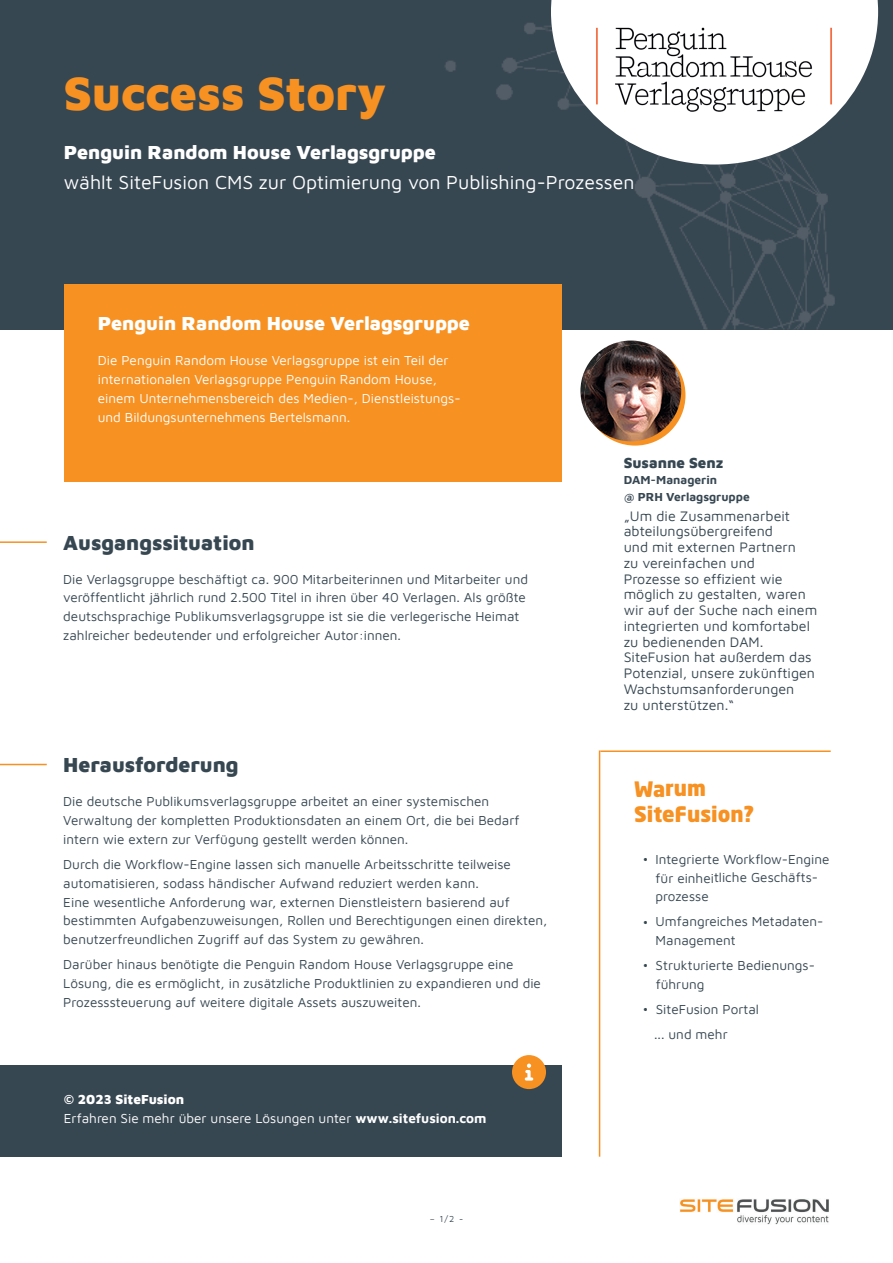
<style>
.page{position:relative;width:893px;height:1263px;background:#fff}
.page>*{position:absolute;margin:0;border:0;box-sizing:border-box;transform-origin:0 0}
.t1{font:900 48px "Maven Pro";color:#f69122}
.t2{font:900 21px "Maven Pro";color:#374752}
.t3{font:900 21px/25.2px "Neo Sans Std";color:#f69122}
.t4{font:900 19.5px "Maven Pro";color:#fff}
.t5{font:19.5px "Maven Pro";color:#fff}
.t6{font:900 15px "Maven Pro";color:#374752}
.t7{font:14.25px/15.8px "Maven Pro";color:#374752}
.t8{font:13.5px/18.8px "Maven Pro";color:#374752}
.t9{font:13.5px/18.8px "Maven Pro";color:#fff}
.t10{font:700 12px/16.5px "Maven Pro";color:#374752}
.t11{font:9px "Maven Pro";color:#374752}
.s1{font-weight:900}
.s2{font-weight:700}
</style>
<div class="page">
<img style="left:680px;top:1199px;width:149px;height:26px">
<img style="left:585px;top:345px;width:100px;height:101px;border-radius:50%">
<div style="left:0;top:0;width:893px;height:330px;background:#374752"></div>
<img style="left:445px;top:15px;width:434px;height:315px">
<hr style="left:0;top:541px;width:47px;height:2px;background:#f69122">
<hr style="left:0;top:764px;width:47px;height:1px;background:#f69122">
<div style="left:64px;top:284px;width:497px;height:197px;background:#f69122"></div>
<svg style="left:551px;top:0;width:327px;height:165px;fill:#fff"></svg>
<div style="left:592px;top:26px;width:245px;height:87px;background:#fff"></div>
<img style="left:596px;top:27px;width:236px;height:85px">
<img style="left:580px;top:391px;width:6px;height:21px">
<img style="left:585px;top:395px;width:41px;height:46px">
<hr style="left:599px;top:750px;width:1px;height:407px;background:#f69122">
<div style="left:0;top:1065px;width:562px;height:92px;background:#374752"></div>
<svg style="left:512px;top:1055px;width:34px;height:34px"></svg>
<hr style="left:600px;top:750px;width:231px;height:2px;background:#f69122">
<h1 class="t1" style="left:64px;top:61px;width:324px">Success Story</h1>
<h3 class="t4" style="left:64px;top:139px;width:374px">Penguin Random House Verlagsgruppe</h3>
<h3 class="t5" style="left:64px;top:169px;width:572px">wählt SiteFusion CMS zur Optimierung von Publishing-Prozessen</h3>
<h3 class="t4" style="left:98px;top:310px;width:374px">Penguin Random House Verlagsgruppe</h3>
<p class="t9" style="left:98px;top:350px;width:364px">Die Penguin Random House Verlagsgruppe ist ein Teil der internationalen Verlagsgruppe Penguin Random House, einem Unternehmensbereich des Medien-, Dienstleistungs&shy;und Bildungsunternehmens Bertelsmann.</p>
<h2 class="t2" style="left:63px;top:528px;width:193px">Ausgangssituation</h2>
<p class="t8" style="left:63px;top:569px;width:466px">Die Verlagsgruppe beschäftigt ca. 900 Mitarbeiterinnen und Mitarbeiter und veröffentlicht jährlich rund 2.500 Titel in ihren über 40 Verlagen. Als größte deutschsprachige Publikumsverlagsgruppe ist sie die verlegerische Heimat zahlreicher bedeutender und erfolgreicher Autor:innen.</p>
<h2 class="t2" style="left:63px;top:751px;width:177px">Herausforderung</h2>
<p class="t8" style="left:63px;top:791px;width:458px">Die deutsche Publikumsverlagsgruppe arbeitet an einer systemischen<br>Verwaltung der kompletten Produktionsdaten an einem Ort, die bei Bedarf intern wie extern zur Verfügung gestellt werden können.</p>
<p class="t8" style="left:63px;top:854px;width:486px">Durch die Workflow-Engine lassen sich manuelle Arbeitsschritte teilweise automatisieren, sodass händischer Aufwand reduziert werden kann.<br>Eine wesentliche Anforderung war, externen Dienstleistern basierend auf bestimmten Aufgabenzuweisungen, Rollen und Berechtigungen einen direkten, benutzerfreundlichen Zugriff auf das System zu gewähren.</p>
<p class="t8" style="left:63px;top:954px;width:479px">Darüber hinaus benötigte die Penguin Random House Verlagsgruppe eine<br>Lösung, die es ermöglicht, in zusätzliche Produktlinien zu expandieren und die<br>Prozesssteuerung auf weitere digitale Assets auszuweiten.</p>
<p class="t9" style="left:64px;top:1089px;width:424px"><span class="s1">© 2023 SiteFusion<br></span>Erfahren Sie mehr über unsere Lösungen unter <span class="s2">www.sitefusion.com</span></p>
<p class="t11" style="left:430px;top:1212px;width:35px">– 1 / 2 -</p>
<p class="t6" style="left:624px;top:452px;width:101px">Susanne Senz</p>
<p class="t10" style="left:624px;top:471px;width:128px">DAM-Managerin<br>@ PRH Verlagsgruppe</p>
<p class="t7" style="left:624px;top:507px;width:195px">„Um die Zusammenarbeit abteilungsübergreifend<br>und mit externen Partnern<br>zu vereinfachen und<br>Prozesse so effizient wie möglich zu gestalten, waren wir auf der Suche nach einem integrierten und komfortabel zu bedienenden DAM.<br>SiteFusion hat außerdem das<br>Potenzial, unsere zukünftigen<br>Wachstumsanforderungen<br>zu unterstützen.“</p>
<h2 class="t3" style="left:634px;top:775px;width:122px">Warum<br>SiteFusion?</h2>
<p class="t8" style="left:655px;top:849px;width:176px;text-indent:-13px">• Integrierte Workflow-Engine für einheitliche Geschäfts&shy;prozesse</p>
<p class="t8" style="left:656px;top:911px;width:170px;text-indent:-13px">• Umfangreiches Metadaten-<br>Management</p>
<p class="t8" style="left:656px;top:955px;width:161px;text-indent:-13px">• Strukturierte Bedienungs&shy;führung</p>
<p class="t8" style="left:654px;top:996px;width:107px;line-height:25.2px;text-indent:-11px">• SiteFusion Portal ... und mehr</p>
</div>
